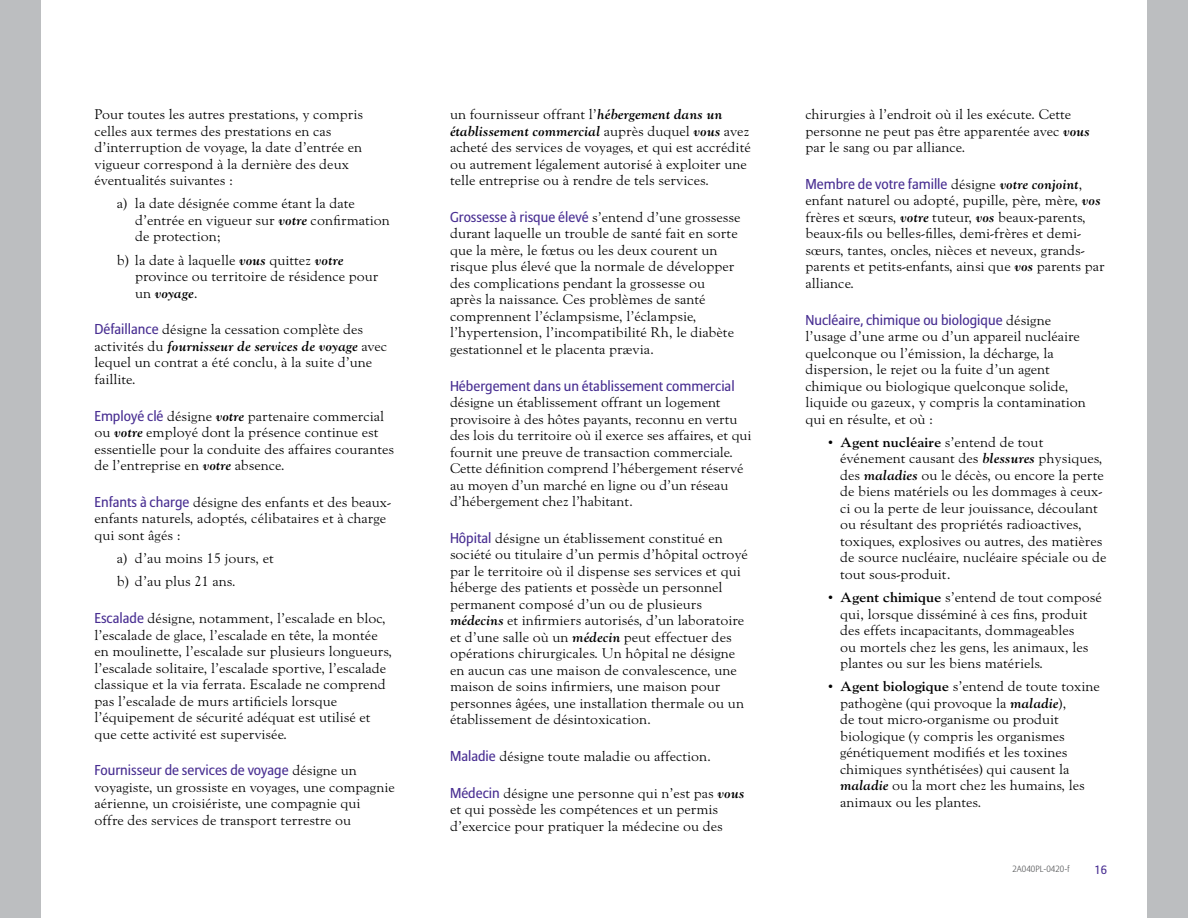
<style>
.page{position:relative;width:1188px;height:918px;background:#fff}
.page>*{position:absolute;margin:0;border:0;box-sizing:border-box;transform-origin:0 0}
.body{font:14.25px/16.5px "Goudy Old Style";color:#000}
.alpha_list{font:14.25px/16.5px "Goudy Old Style";color:#000}
.body-2{font:14.25px "Allianz Sans";color:#492f92}
.body-3{font:14.1px/16.5px "Goudy Old Style";letter-spacing:-.005em;color:#000}
.t1{font:12px "Allianz Sans";color:#492f92}
.t2{font:300 9px "Allianz Sans";color:#58595b}
.s1{font-family:"Goudy";font-weight:700;font-style:italic}
.s2{font-family:"Allianz Sans";color:#492f92}
.s3{font-family:"Goudy";font-weight:700}
</style>
<div class="page">
<div style="left:0;top:0;width:40px;height:918px;background:#bcbec0"></div>
<div style="left:1148px;top:0;width:40px;height:918px;background:#bcbec0"></div>
<p class="body" style="left:94px;top:106px;width:270px">Pour toutes les autres prestations, y compris celles aux termes des prestations en cas d’interruption de voyage, la date d’entrée en vigueur correspond à la dernière des deux éventualités suivantes :</p>
<p class="alpha_list" style="left:135px;top:195px;width:256px;text-indent:-18px">a) la date désignée comme étant la date d’entrée en vigueur sur <span class="s1">votre</span> confirmation de protection;</p>
<p class="alpha_list" style="left:135px;top:251px;width:245px;text-indent:-18px">b) la date à laquelle <span class="s1">vous</span> quittez <span class="s1">votre </span>province ou territoire de résidence pour un <span class="s1">voyage</span>.</p>
<p class="body" style="left:94px;top:321px;width:294px"><span class="s2">Défaillance</span> désigne la cessation complète des activités du <span class="s1">fournisseur de services de voyage</span> avec lequel un contrat a été conclu, à la suite d’une faillite.</p>
<p class="body" style="left:94px;top:407px;width:301px"><span class="s2">Employé clé</span> désigne <span class="s1">votre</span> partenaire commercial ou <span class="s1">votre</span> employé dont la présence continue est essentielle pour la conduite des affaires courantes de l’entreprise en <span class="s1">votre</span> absence.</p>
<p class="body" style="left:94px;top:494px;width:298px"><span class="s2">Enfants à charge</span> désigne des enfants et des beaux&shy;enfants naturels, adoptés, célibataires et à charge qui sont âgés :</p>
<p class="alpha_list" style="left:117px;top:550px;width:159px">a) d’au moins 15 jours, et</p>
<p class="alpha_list" style="left:117px;top:573px;width:121px">b) d’au plus 21 ans.</p>
<p class="body" style="left:94px;top:610px;width:299px"><span class="s2">Escalade</span> désigne, notamment, l’escalade en bloc, l’escalade de glace, l’escalade en tête, la montée en moulinette, l’escalade sur plusieurs longueurs, l’escalade solitaire, l’escalade sportive, l’escalade classique et la via ferrata. Escalade ne comprend pas l’escalade de murs artificiels lorsque l’équipement de sécurité adéquat est utilisé et que cette activité est supervisée.</p>
<p class="body" style="left:94px;top:762px;width:302px"><span class="s2">Fournisseur de services de voyage</span> désigne un voyagiste, un grossiste en voyages, une compagnie aérienne, un croisiériste, une compagnie qui<br>offre des services de transport terrestre ou</p>
<p class="body" style="left:450px;top:106px;width:302px">un fournisseur offrant l’<span class="s1">hébergement dans un établissement commercial</span> auprès duquel <span class="s1">vous</span> avez acheté des services de voyages, et qui est accrédité ou autrement légalement autorisé à exploiter une telle entreprise ou à rendre de tels services.</p>
<p class="body" style="left:450px;top:209px;width:292px"><span class="s2">Grossesse à risque élevé</span> s’entend d’une grossesse durant laquelle un trouble de santé fait en sorte que la mère, le fœtus ou les deux courent un risque plus élevé que la normale de développer des complications pendant la grossesse ou<br>après la naissance. Ces problèmes de santé comprennent l’éclampsisme, l’éclampsie, l’hypertension, l’incompatibilité Rh, le diabète gestationnel et le placenta prævia.</p>
<p class="body-2" style="left:450px;top:377px;width:286px">Hébergement dans un établissement commercial</p>
<p class="body-3" style="left:450px;top:394px;width:303px">désigne un établissement offrant un logement provisoire à des hôtes payants, reconnu en vertu des lois du territoire où il exerce ses affaires, et qui fournit une preuve de transaction commerciale.<br>Cette définition comprend l’hébergement réservé au moyen d’un marché en ligne ou d’un réseau d’hébergement chez l’habitant.</p>
<p class="body" style="left:450px;top:530px;width:299px"><span class="s2">Hôpital</span> désigne un établissement constitué en société ou titulaire d’un permis d’hôpital octroyé par le territoire où il dispense ses services et qui héberge des patients et possède un personnel permanent composé d’un ou de plusieurs <span class="s1">médecins</span> et infirmiers autorisés, d’un laboratoire et d’une salle où un <span class="s1">médecin</span> peut effectuer des opérations chirurgicales. Un hôpital ne désigne en aucun cas une maison de convalescence, une maison de soins infirmiers, une maison pour personnes âgées, une installation thermale ou un établissement de désintoxication.</p>
<p class="body" style="left:450px;top:748px;width:263px"><span class="s2">Maladie</span> désigne toute maladie ou affection.</p>
<p class="body" style="left:450px;top:785px;width:296px"><span class="s2">Médecin</span> désigne une personne qui n’est pas <span class="s1">vous </span>et qui possède les compétences et un permis d’exercice pour pratiquer la médecine ou des</p>
<p class="body" style="left:806px;top:106px;width:286px">chirurgies à l’endroit où il les exécute. Cette personne ne peut pas être apparentée avec <span class="s1">vous </span>par le sang ou par alliance.</p>
<p class="body" style="left:806px;top:176px;width:301px"><span class="s2">Membre de votre famille</span> désigne <span class="s1">votre conjoint</span>, enfant naturel ou adopté, pupille, père, mère, <span class="s1">vos </span>frères et sœurs, <span class="s1">votre</span> tuteur, <span class="s1">vos</span> beaux-parents, beaux-fils ou belles-filles, demi-frères et demi&shy;sœurs, tantes, oncles, nièces et neveux, grands&shy;parents et petits-enfants, ainsi que <span class="s1">vos</span> parents par alliance.</p>
<p class="body" style="left:806px;top:311px;width:282px"><span class="s2">Nucléaire, chimique ou biologique</span> désigne l’usage d’une arme ou d’un appareil nucléaire quelconque ou l’émission, la décharge, la dispersion, le rejet ou la fuite d’un agent chimique ou biologique quelconque solide, liquide ou gazeux, y compris la contamination qui en résulte, et où :</p>
<p class="body" style="left:840px;top:434px;width:268px;text-indent:-12px">• <span class="s3">Agent nucléaire</span> s’entend de tout événement causant des <span class="s1">blessures</span> physiques, des <span class="s1">maladies</span> ou le décès, ou encore la perte de biens matériels ou les dommages à ceux&shy;ci ou la perte de leur jouissance, découlant ou résultant des propriétés radioactives, toxiques, explosives ou autres, des matières de source nucléaire, nucléaire spéciale ou de tout sous-produit.</p>
<p class="body" style="left:840px;top:589px;width:263px;text-indent:-12px">• <span class="s3">Agent chimique</span> s’entend de tout composé qui, lorsque disséminé à ces fins, produit des effets incapacitants, dommageables<br>ou mortels chez les gens, les animaux, les plantes ou sur les biens matériels.</p>
<p class="body" style="left:840px;top:678px;width:261px;text-indent:-12px">• <span class="s3">Agent biologique</span> s’entend de toute toxine pathogène (qui provoque la <span class="s1">maladie</span>),<br>de tout micro-organisme ou produit biologique (y compris les organismes génétiquement modifiés et les toxines chimiques synthétisées) qui causent la <span class="s1">maladie</span> ou la mort chez les humains, les animaux ou les plantes.</p>
<p class="t2" style="left:1012px;top:863px;width:59px">2A040PL-0420-f</p>
<p class="t1" style="left:1094px;top:863px;width:14px">16</p>
</div>
